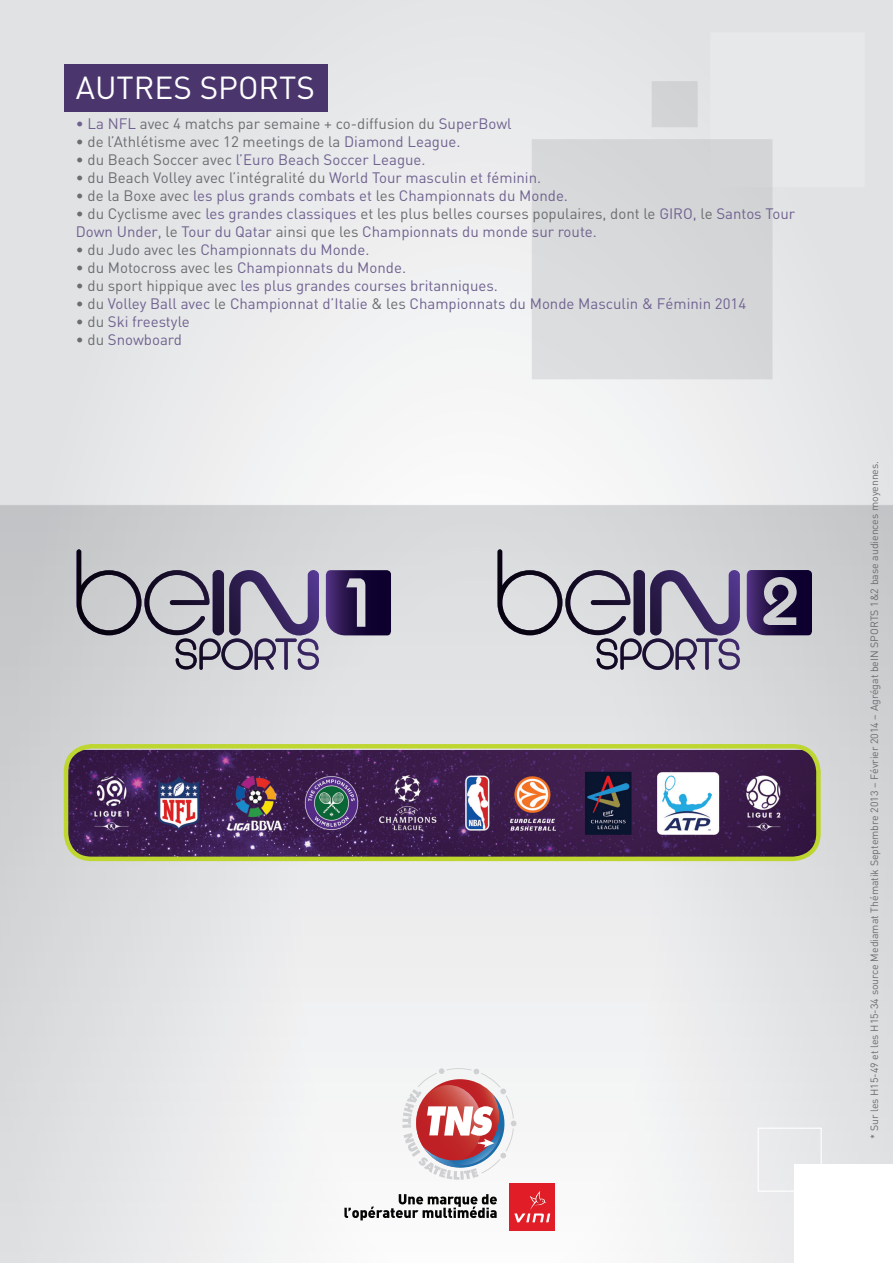
<style>
.page{position:relative;width:893px;height:1263px;background:#fff}
.page>*{position:absolute;margin:0;border:0;box-sizing:border-box;transform-origin:0 0}
.t1{font:31.5px "DIN";color:#fff}
.t2{font:15px/18px "DIN";color:#706290}
.t3{font:15px "DIN";color:#6c6d70}
.t4{font:10.5px "DIN";color:#6c6d70}
.s1{color:#706290}
.s2{color:#6c6d70}
</style>
<div class="page">
<img style="left:0;top:0;width:893px;height:1263px">
<div style="left:64px;top:64px;width:263px;height:48px;background:#4a366d"></div>
<div style="left:794px;top:1164px;width:99px;height:99px;background:#fff"></div>
<div style="left:758px;top:1127px;width:64px;height:65px;border:1px solid #fff"></div>
<svg style="left:402px;top:1067px;width:114px;height:113px"></svg>
<div style="left:510px;top:1183px;width:45px;height:48px;background:#e11e27"></div>
<svg style="left:514px;top:1191px;width:36px;height:31px"></svg>
<svg style="left:344px;top:1194px;width:153px;height:26px"></svg>
<svg style="left:326px;top:570px;width:65px;height:67px"></svg>
<svg style="left:77px;top:549px;width:243px;height:121px"></svg>
<img style="left:66px;top:750px;width:752px;height:109px">
<div style="left:64px;top:744px;width:757px;height:117px;border:4px solid #bed630;border-radius:26px"></div>
<svg style="left:747px;top:570px;width:65px;height:67px"></svg>
<svg style="left:497px;top:549px;width:244px;height:121px"></svg>
<p class="t1" style="left:76px;top:68px;width:241px">AUTRES SPORTS</p>
<p class="t3" style="left:76px;top:114px;width:437px"><span class="s1">• La NFL</span> avec 4 matchs par semaine + co-diffusion du <span class="s1">SuperBowl</span></p>
<p class="t3" style="left:76px;top:132px;width:386px">• de l’Athlétisme avec 12 meetings de la <span class="s1">Diamond League.</span></p>
<p class="t2" style="left:76px;top:150px;width:351px"><span class="s2">• du Beach Soccer avec</span> l’Euro Beach Soccer League.</p>
<p class="t3" style="left:76px;top:168px;width:467px">• du Beach Volley avec l’intégralité du <span class="s1">World Tour masculin et féminin.</span></p>
<p class="t2" style="left:76px;top:186px;width:494px"><span class="s2">• de la Boxe avec</span> les plus grands combats et <span class="s2">les</span> Championnats du Monde.</p>
<p class="t2" style="left:76px;top:204px;width:721px"><span class="s2">• du Cyclisme avec</span> les grandes classiques <span class="s2">et les plus belles courses populaires, dont le</span> GIRO, <span class="s2">le</span> Santos Tour<br>Down Under, <span class="s2">le</span> Tour du Qatar <span class="s2">ainsi que les</span> Championnats du monde sur route.</p>
<p class="t2" style="left:76px;top:240px;width:295px"><span class="s2">• du Judo avec les</span> Championnats du Monde.</p>
<p class="t2" style="left:76px;top:258px;width:332px"><span class="s2">• du Motocross avec les</span> Championnats du Monde.</p>
<p class="t2" style="left:76px;top:276px;width:424px"><span class="s2">• du sport hippique avec</span> les plus grandes courses britanniques.</p>
<p class="t2" style="left:76px;top:294px;width:672px"><span class="s2">• du</span> Volley Ball avec <span class="s2">le</span> Championnat d’Italie <span class="s2">&amp; les</span> Championnats du Monde Masculin &amp; Féminin 2014</p>
<p class="t2" style="left:76px;top:312px;width:115px"><span class="s2">• du</span> Ski freestyle</p>
<p class="t2" style="left:76px;top:330px;width:108px"><span class="s2">• du</span> Snowboard</p>
<p class="t4" style="left:868px;top:1139px;width:679px;rotate:-90deg">* Sur les H15-49 et les H15-34 source Mediamat Thématik Septembre 2013 – Février 2014 – Agrégat beIN SPORTS 1&amp;2 base audiences moyennes.</p>
</div>
